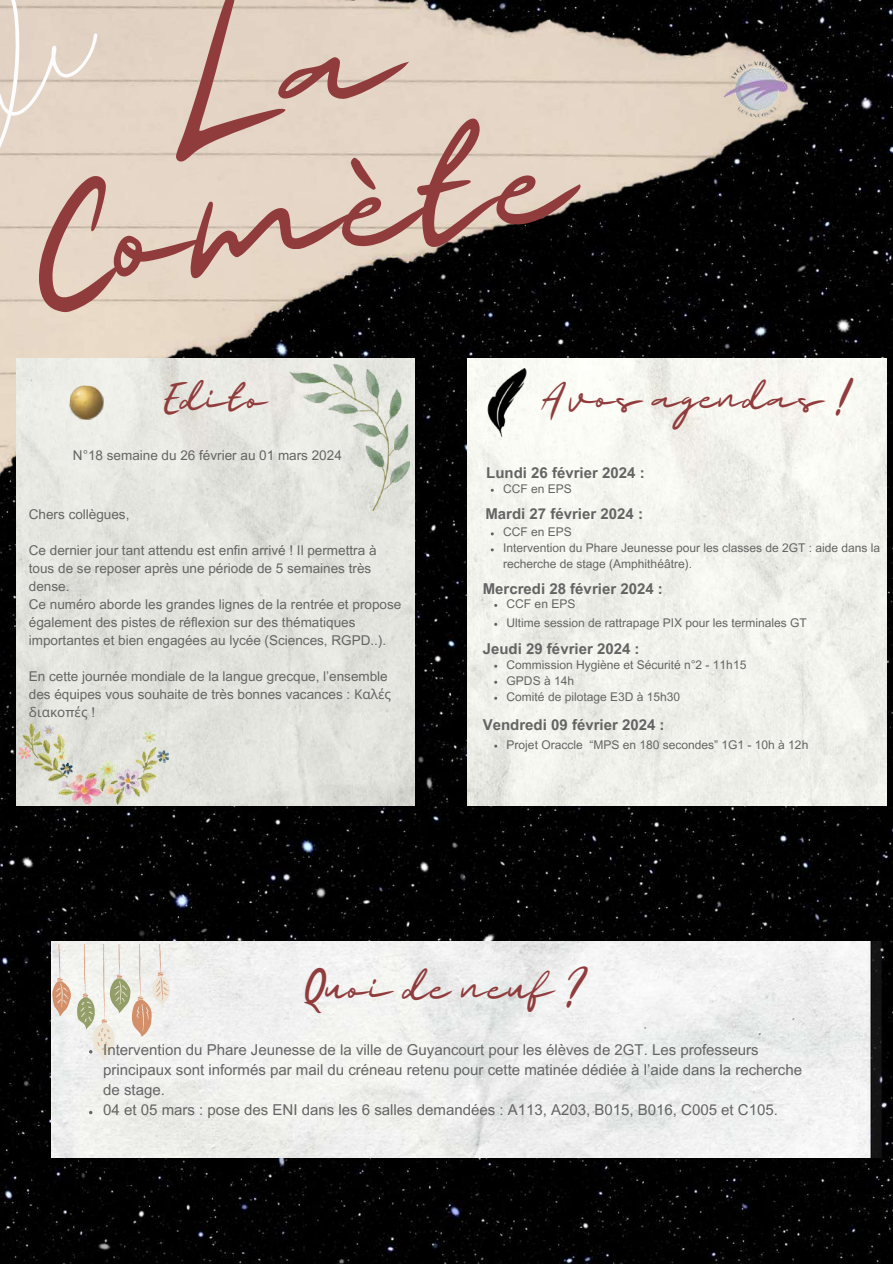
<style>
.page{position:relative;width:893px;height:1264px;background:#fff}
.page>*{position:absolute;margin:0;border:0;box-sizing:border-box;transform-origin:0 0}
.t1{font:162.15px/145.8px "Majesty Yandi Designs";color:#913c3c;text-align:center}
.t2{font:41.55px "Majesty Yandi Designs";color:#913c3c}
.t3{font:39.75px "Majesty Yandi Designs";color:#913c3c}
.t4{font:39px "Majesty Yandi Designs";color:#913c3c}
.t5{font:15px/20.2px "Arial MT Pro";color:#646464}
.t6{font:700 15px "Arial MT Pro";color:#646464}
.t7{font:13.5px/18px "Arial MT Pro";color:#646464}
.t8{font:13.5px "Noto Sans";color:#646464}
.t9{font:12px/16px "Arial MT Pro";color:#646464}
.s1{font-family:"Noto Sans"}
.s2{font-family:"Arial MT Pro"}
</style>
<div class="page">
<img style="left:0;top:0;width:892px;height:1263px">
<img style="left:0;top:0;width:834px;height:672px">
<img style="left:16px;top:358px;width:399px;height:447px">
<img style="left:69px;top:384px;width:36px;height:37px">
<img style="left:52px;top:941px;width:830px;height:216px">
<svg style="left:0;top:0;width:104px;height:284px;background:#e4d5c7"></svg>
<img style="left:467px;top:358px;width:419px;height:447px">
<img style="left:473px;top:368px;width:67px;height:68px">
<img style="left:714px;top:52px;width:90px;height:81px">
<img style="left:289px;top:364px;width:120px;height:146px">
<img style="left:16px;top:718px;width:152px;height:86px">
<svg style="left:52px;top:943px;width:118px;height:119px"></svg>
<svg style="left:89px;top:1110px;width:3px;height:4px"></svg>
<h1 class="t1" style="left:3px;top:46px;width:551px;rotate:-8deg">La<br>Comète</h1>
<h3 class="t3" style="left:163px;top:380px;width:106px">Edito</h3>
<h3 class="t4" style="left:540px;top:379px;width:314px">A vos agendas !</h3>
<p class="t7" style="left:73px;top:447px;width:270px">N°18 semaine du 26 février au 01 mars 2024</p>
<p class="t7" style="left:29px;top:506px;width:102px">Chers collègues,</p>
<p class="t7" style="left:29px;top:542px;width:374px">Ce dernier jour tant attendu est enfin arrivé ! Il permettra à tous de se reposer après une période de 5 semaines très dense.<br>Ce numéro aborde les grandes lignes de la rentrée et propose également des pistes de réflexion sur des thématiques importantes et bien engagées au lycée (Sciences, RGPD..).</p>
<p class="t7" style="left:29px;top:668px;width:363px">En cette journée mondiale de la langue grecque, l’ensemble des équipes vous souhaite de très bonnes vacances : <span class="s1">Καλές</span></p>
<p class="t8" style="left:29px;top:702px;width:68px">διακο<span class="s2">π</span>ές <span class="s2">!</span></p>
<p class="t6" style="left:486px;top:467px;width:160px">Lundi 26 février 2024 :</p>
<p class="t6" style="left:485px;top:508px;width:159px">Mardi 27 février 2024 :</p>
<p class="t9" style="left:503px;top:482px;width:70px">CCF en EPS</p>
<p class="t9" style="left:503px;top:525px;width:378px">CCF en EPS<br>Intervention du Phare Jeunesse pour les classes de 2GT : aide dans la recherche de stage (Amphithéâtre).</p>
<p class="t6" style="left:482px;top:583px;width:182px">Mercredi 28 février 2024 :</p>
<p class="t9" style="left:506px;top:597px;width:70px">CCF en EPS</p>
<p class="t9" style="left:506px;top:616px;width:302px">Ultime session de rattrapage PIX pour les terminales GT</p>
<p class="t9" style="left:506px;top:658px;width:241px">Commission Hygiène et Sécurité n°2 - 11h15<br>GPDS à 14h<br>Comité de pilotage E3D à 15h30</p>
<p class="t9" style="left:506px;top:738px;width:303px">Projet Oraccle “MPS en 180 secondes” 1G1 - 10h à 12h</p>
<p class="t6" style="left:482px;top:642px;width:158px">Jeudi 29 février 2024 :</p>
<p class="t6" style="left:482px;top:719px;width:183px">Vendredi 09 février 2024 :</p>
<h2 class="t2" style="left:304px;top:968px;width:285px">Quoi de neuf ?</h2>
<p class="t5" style="left:103px;top:1041px;width:700px">Intervention du Phare Jeunesse de la ville de Guyancourt pour les élèves de 2GT. Les professeurs principaux sont informés par mail du créneau retenu pour cette matinée dédiée à l’aide dans la recherche de stage.<br>04 et 05 mars : pose des ENI dans les 6 salles demandées : A113, A203, B015, B016, C005 et C105.</p>
</div>
